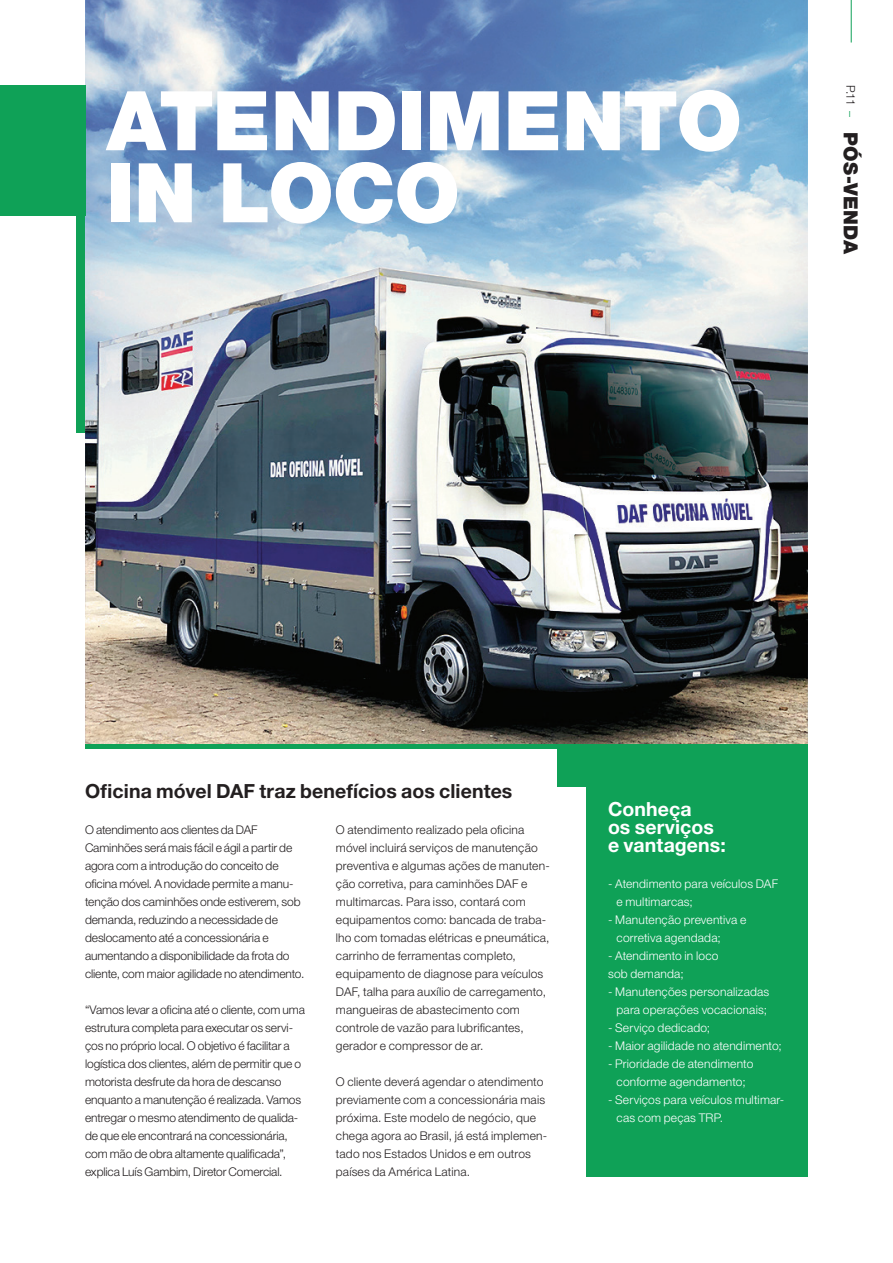
<style>
.page{position:relative;width:893px;height:1263px;background:#fff}
.page>*{position:absolute;margin:0;border:0;box-sizing:border-box;transform-origin:0 0}
.t1{font:900 82.5px/72px "Helvetica Neue LT Pro";letter-spacing:-.01em;color:#fff}
.t2{font:700 19.5px "Helvetica Neue LT Pro";letter-spacing:.005em;color:#231f20}
.t3{font:700 19.5px/18px "Helvetica Neue LT Pro";letter-spacing:.005em;color:#fff}
.t4{font:900 19.5px "Helvetica Neue LT Pro";letter-spacing:.005em;color:#231f20}
.t5{font:300 12px/18px "Helvetica Neue LT Pro";letter-spacing:-.005em;color:#231f20}
.t6{font:300 12px/18px "Helvetica Neue LT Pro";letter-spacing:.015em;color:#231f20}
.t7{font:300 12px/18px "Helvetica Neue LT Pro";letter-spacing:.015em;color:#fff}
.s1{color:#0fa157}
</style>
<div class="page">
<div style="left:587px;top:744px;width:221px;height:432px;background:#0fa157"></div>
<div style="left:77px;top:92px;width:8px;height:340px;background:#0fa157"></div>
<hr style="left:851px;top:0;width:1px;height:43px;background:#0fa157">
<img style="left:85px;top:0;width:723px;height:744px">
<div style="left:557px;top:744px;width:221px;height:43px;background:#0fa157"></div>
<div style="left:0;top:85px;width:85px;height:130px;background:#0fa157"></div>
<hr style="left:85px;top:744px;width:723px;height:4px;background:#0fa157">
<h1 class="t1" style="left:106px;top:84px;width:637px">ATENDIMENTO<br>IN LOCO</h1>
<p class="t5" style="left:860px;top:85px;width:33px;rotate:90deg">P.11 <span class="s1">–</span></p>
<h2 class="t4" style="left:862px;top:132px;width:124px;rotate:90deg">PÓS-VENDA</h2>
<h2 class="t2" style="left:85px;top:779px;width:429px">Oficina móvel DAF traz benefícios aos clientes</h2>
<p class="t5" style="left:85px;top:821px;width:221px">O atendimento aos clientes da DAF Caminhões será mais fácil e ágil a partir de agora com a introdução do conceito de oficina móvel. A novidade permite a manu&shy;tenção dos caminhões onde estiverem, sob demanda, reduzindo a necessidade de deslocamento até a concessionária e aumentando a disponibilidade da frota do cliente, com maior agilidade no atendimento.</p>
<p class="t5" style="left:85px;top:1001px;width:221px">“Vamos levar a oficina até o cliente, com uma estrutura completa para executar os servi&shy;ços no próprio local. O objetivo é facilitar a logística dos clientes, além de permitir que o motorista desfrute da hora de descanso enquanto a manutenção é realizada. Vamos entregar o mesmo atendimento de qualida&shy;de que ele encontrará na concessionária, com mão de obra altamente qualificada”, explica Luís Gambim, Diretor Comercial.</p>
<p class="t6" style="left:336px;top:821px;width:215px">O atendimento realizado pela oficina móvel incluirá serviços de manutenção preventiva e algumas ações de manuten&shy;ção corretiva, para caminhões DAF e multimarcas. Para isso, contará com equipamentos como: bancada de traba&shy;lho com tomadas elétricas e pneumática, carrinho de ferramentas completo, equipamento de diagnose para veículos DAF, talha para auxílio de carregamento, mangueiras de abastecimento com controle de vazão para lubrificantes, gerador e compressor de ar.</p>
<p class="t6" style="left:336px;top:1073px;width:213px">O cliente deverá agendar o atendimento previamente com a concessionária mais próxima. Este modelo de negócio, que chega agora ao Brasil, já está implemen&shy;tado nos Estados Unidos e em outros países da América Latina.</p>
<h2 class="t3" style="left:608px;top:800px;width:119px">Conheça<br>os serviços e vantagens:</h2>
<p class="t7" style="left:617px;top:875px;width:163px;text-indent:-9px">- Atendimento para veículos DAF e multimarcas;</p>
<p class="t7" style="left:617px;top:911px;width:131px;text-indent:-9px">- Manutenção preventiva e corretiva agendada;</p>
<p class="t7" style="left:608px;top:947px;width:112px">- Atendimento in loco sob demanda;</p>
<p class="t7" style="left:608px;top:983px;width:163px;text-align:center">- Manutenções personalizadas para operações vocacionais;</p>
<p class="t7" style="left:608px;top:1019px;width:104px">- Serviço dedicado;</p>
<p class="t7" style="left:608px;top:1037px;width:175px">- Maior agilidade no atendimento;</p>
<p class="t7" style="left:608px;top:1055px;width:147px;text-align:center">- Prioridade de atendimento conforme agendamento;</p>
<p class="t7" style="left:617px;top:1091px;width:169px;text-indent:-9px">- Serviços para veículos multimar&shy;cas com peças TRP.</p>
</div>
